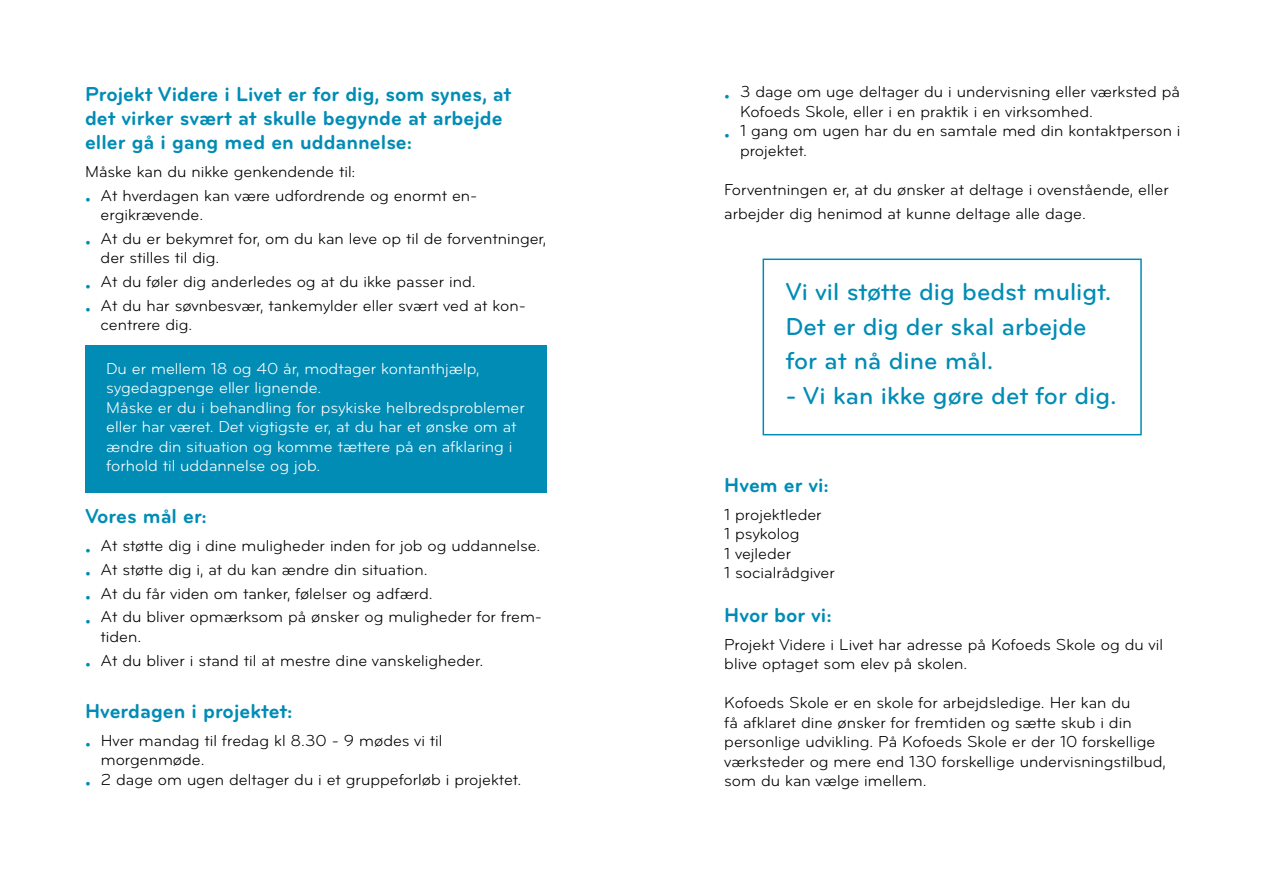
<style>
.page{position:relative;width:1263px;height:893px;background:#fff}
.page>*{position:absolute;margin:0;border:0;box-sizing:border-box;transform-origin:0 0}
.t1{font:500 25.5px/34.5px "Bryant Pro";color:#008cb5}
.t2{font:700 21px/24px "Bryant Pro";color:#008cb5}
.t3{font:16.5px/19.5px "Bryant Pro";color:#000}
.t4{font:16.5px/19.5px "Bryant Pro";color:#fff}
.s1{color:#008cb5}
</style>
<div class="page">
<div style="left:85px;top:346px;width:461px;height:147px;background:#008cb5"></div>
<div style="left:762px;top:259px;width:380px;height:176px;border:2px solid #008cb5"></div>
<p class="t2" style="left:85px;top:82px;width:428px">Projekt Videre i Livet er for dig, som synes, at det virker svært at skulle begynde at arbejde eller gå i gang med en uddannelse:</p>
<p class="t3" style="left:85px;top:162px;width:272px">Måske kan du nikke genkendende til:</p>
<p class="t3" style="left:101px;top:185px;width:378px;text-indent:-16px"><span class="s1">•</span> At hverdagen kan være udfordrende og enormt en&shy;ergikrævende.</p>
<p class="t3" style="left:101px;top:229px;width:447px;text-indent:-16px"><span class="s1">•</span> At du er bekymret for, om du kan leve op til de forventninger, der stilles til dig.</p>
<p class="t3" style="left:85px;top:272px;width:392px"><span class="s1">•</span> At du føler dig anderledes og at du ikke passer ind.</p>
<p class="t3" style="left:101px;top:296px;width:427px;text-indent:-16px"><span class="s1">•</span> At du har søvnbesvær, tankemylder eller svært ved at kon&shy;centrere dig.</p>
<p class="t4" style="left:106px;top:358px;width:420px">Du er mellem 18 og 40 år, modtager kontanthjælp, sygedagpenge eller lignende.<br>Måske er du i behandling for psykiske helbredsproblemer eller har været. Det vigtigste er, at du har et ønske om at ændre din situation og komme tættere på en afklaring i forhold til uddannelse og job.</p>
<p class="t2" style="left:85px;top:504px;width:123px">Vores mål er:</p>
<p class="t3" style="left:85px;top:536px;width:457px"><span class="s1">•</span> At støtte dig i dine muligheder inden for job og uddannelse.</p>
<p class="t3" style="left:85px;top:560px;width:344px"><span class="s1">•</span> At støtte dig i, at du kan ændre din situation.</p>
<p class="t3" style="left:85px;top:583px;width:349px"><span class="s1">•</span> At du får viden om tanker, følelser og adfærd.</p>
<p class="t3" style="left:101px;top:607px;width:443px;text-indent:-16px"><span class="s1">•</span> At du bliver opmærksom på ønsker og muligheder for frem&shy;tiden.</p>
<p class="t3" style="left:85px;top:650px;width:400px"><span class="s1">•</span> At du bliver i stand til at mestre dine vanskeligheder.</p>
<p class="t2" style="left:85px;top:699px;width:209px">Hverdagen i projektet:</p>
<p class="t3" style="left:101px;top:731px;width:343px;text-indent:-16px"><span class="s1">•</span> Hver mandag til fredag kl 8.30 - 9 mødes vi til morgenmøde.</p>
<p class="t3" style="left:85px;top:770px;width:438px"><span class="s1">•</span> 2 dage om ugen deltager du i et gruppeforløb i projektet.</p>
<p class="t3" style="left:740px;top:82px;width:441px;text-indent:-16px"><span class="s1">•</span> 3 dage om uge deltager du i undervisning eller værksted på<br>Kofoeds Skole, eller i en praktik i en virksomhed.</p>
<p class="t3" style="left:740px;top:121px;width:442px;text-indent:-16px"><span class="s1">•</span> 1 gang om ugen har du en samtale med din kontaktperson i projektet.</p>
<p class="t3" style="left:724px;top:178px;width:446px;line-height:24px">Forventningen er, at du ønsker at deltage i ovenstående, eller arbejder dig henimod at kunne deltage alle dage.</p>
<h1 class="t1" style="left:785px;top:275px;width:328px">Vi vil støtte dig bedst muligt.<br>Det er dig der skal arbejde for at nå dine mål.</h1>
<h1 class="t1" style="left:785px;top:378px;width:333px">- Vi kan ikke gøre det for dig.</h1>
<p class="t2" style="left:724px;top:473px;width:106px">Hvem er vi:</p>
<p class="t3" style="left:724px;top:505px;width:112px">1 projektleder<br>1 psykolog<br>1 vejleder<br>1 socialrådgiver</p>
<p class="t2" style="left:724px;top:603px;width:109px">Hvor bor vi:</p>
<p class="t3" style="left:724px;top:635px;width:440px">Projekt Videre i Livet har adresse på Kofoeds Skole og du vil blive optaget som elev på skolen.</p>
<p class="t3" style="left:724px;top:693px;width:443px">Kofoeds Skole er en skole for arbejdsledige. Her kan du<br>få afklaret dine ønsker for fremtiden og sætte skub i din personlige udvikling. På Kofoeds Skole er der 10 forskellige værksteder og mere end 130 forskellige undervisningstilbud, som du kan vælge imellem.</p>
</div>
